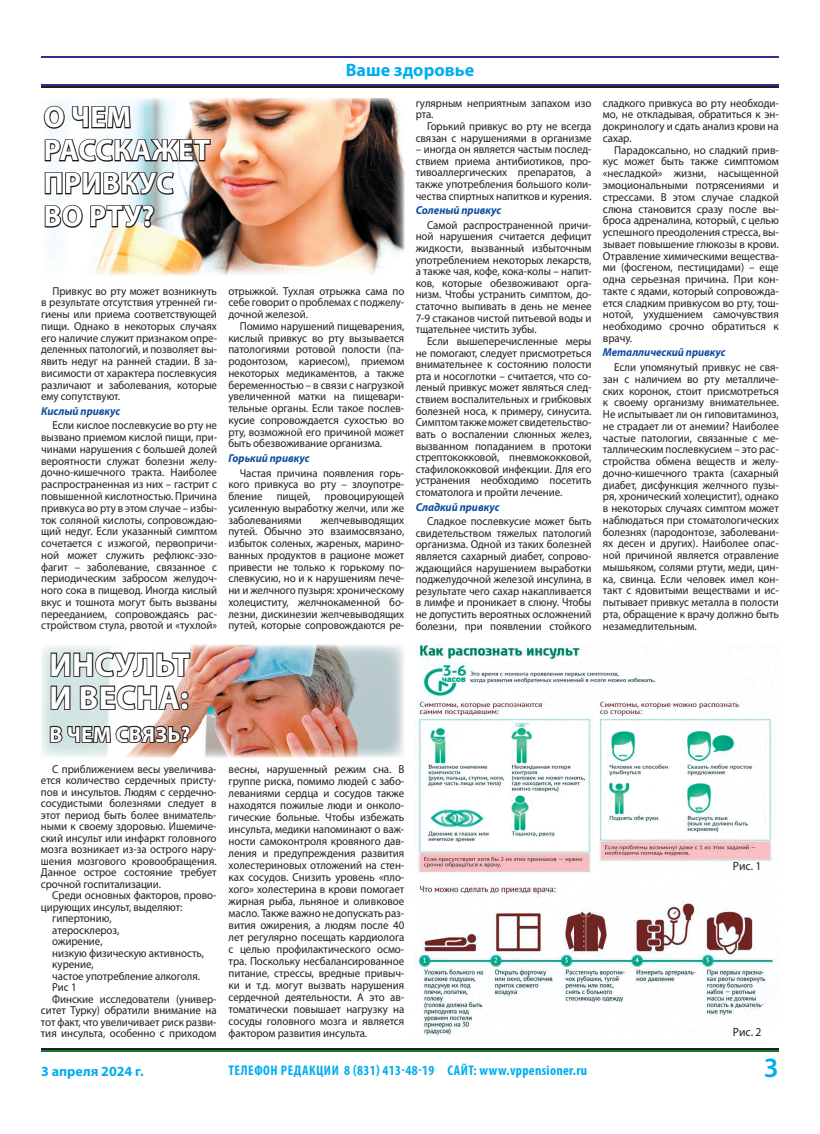
<style>
.page{position:relative;width:820px;height:1134px;background:#fff}
.page>*{position:absolute;margin:0;border:0;box-sizing:border-box;transform-origin:0 0}
.t1{font:700 33px/33px "Myriad Pro";letter-spacing:.02em;color:#fff}
.t2{font:700 30px/33px "Myriad Pro";letter-spacing:.02em;color:#fff}
.t3{font:600 28px "Myriad Pro";color:#00aeef}
.t4{font:700 22px "Myriad Pro";letter-spacing:.02em;color:#fff}
.t5{font:700 18px "Myriad Pro";color:#00aeef}
.t6{font:700 condensed 14px "Myriad Pro";letter-spacing:.04em;color:#00aeef}
.t7{font:700 14px "Myriad Pro";color:#00aeef}
.t8{font:12px "Myriad Pro";letter-spacing:-.01em;color:#231f20}
.t9{font:11.5px/11.8px "Myriad Pro";letter-spacing:-.005em;color:#231f20;text-align:justify;scale:.95 1}
.t10{font:11.5px/11.8px "Myriad Pro";letter-spacing:-.005em;color:#231f20;text-align:justify;scale:.96 1}
.t11{font:italic 700 11.5px "Myriad Pro";letter-spacing:-.005em;color:#0d4da1;scale:.95 1}
</style>
<div class="page">
<hr style="left:41px;top:1048px;width:737px;height:1px;background:#231f20">
<hr style="left:41px;top:1051px;width:737px;height:1px;background:#157a2f">
<hr style="left:41px;top:87px;width:737px;height:1px;background:#231f20">
<hr style="left:41px;top:85px;width:737px;height:1px;background:#2e3092">
<hr style="left:41px;top:57px;width:737px;height:1px;background:#2e3092">
<img style="left:48px;top:98px;width:356px;height:177px">
<img style="left:41px;top:645px;width:363px;height:112px">
<img style="left:415px;top:644px;width:361px;height:229px">
<img style="left:415px;top:884px;width:360px;height:151px">
<svg style="left:43px;top:105px;width:89px;height:25px"></svg>
<svg style="left:44px;top:137px;width:168px;height:26px"></svg>
<svg style="left:44px;top:170px;width:131px;height:26px"></svg>
<svg style="left:44px;top:203px;width:111px;height:26px"></svg>
<svg style="left:48px;top:645px;width:143px;height:99px"></svg>
<h2 class="t2" style="left:44px;top:100px;width:168px">О ЧЕМ<br>РАССКАЖЕТ<br>ПРИВКУС<br>ВО РТУ?</h2>
<p class="t9" style="left:41px;top:285px;width:187px;text-indent:11px">Привкус во рту может возникнуть в результате отсутствия утренней ги&shy;гиены или приема соответствующей пищи. Однако в некоторых случаях его наличие служит признаком опре&shy;деленных патологий, и позволяет вы&shy;явить недуг на ранней стадии. В за&shy;висимости от характера послевкусия различают и заболевания, которые ему сопутствуют.</p>
<p class="t11" style="left:41px;top:403px;width:85px">Кислый привкус</p>
<p class="t9" style="left:41px;top:419px;width:187px;text-indent:11px">Если кислое послевкусие во рту не вызвано приемом кислой пищи, при&shy;чинами нарушения с большей долей вероятности служат болезни желу&shy;дочно-кишечного тракта. Наиболее распространенная из них – гастрит с повышенной кислотностью. Причина привкуса во рту в этом случае – избы&shy;ток соляной кислоты, сопровождаю&shy;щий недуг. Если указанный симптом сочетается с изжогой, первопричи&shy;ной может служить рефлюкс-эзо&shy;фагит – заболевание, связанное с периодическим забросом желудоч&shy;ного сока в пищевод. Иногда кислый вкус и тошнота могут быть вызваны перееданием, сопровождаясь рас&shy;стройством стула, рвотой и «тухлой»</p>
<h1 class="t1" style="left:49px;top:647px;width:142px">ИНСУЛЬТ<br>И ВЕСНА:</h1>
<h3 class="t4" style="left:49px;top:720px;width:142px">В ЧЕМ СВЯЗЬ?</h3>
<p class="t9" style="left:41px;top:763px;width:186px;line-height:11.5px;text-indent:11px">С приближением весы увеличива&shy;ется количество сердечных присту&shy;пов и инсультов. Людям с сердечно&shy;сосудистыми болезнями следует в этот период быть более вниматель&shy;ными к своему здоровью. Ишемиче&shy;ский инсульт или инфаркт головного мозга возникает из-за острого нару&shy;шения мозгового кровообращения.<br>Данное острое состояние требует срочной госпитализации.</p>
<p class="t9" style="left:52px;top:889px;width:174px">Среди основных факторов, прово-</p>
<p class="t9" style="left:41px;top:901px;width:150px">цирующих инсульт, выделяют:</p>
<p class="t9" style="left:52px;top:912px;width:64px">гипертонию,</p>
<p class="t9" style="left:52px;top:924px;width:72px">атеросклероз,</p>
<p class="t9" style="left:52px;top:935px;width:54px">ожирение,</p>
<p class="t9" style="left:52px;top:947px;width:161px">низкую физическую активность,</p>
<p class="t9" style="left:52px;top:958px;width:45px">курение,</p>
<p class="t9" style="left:52px;top:970px;width:157px">частое употребление алкоголя.</p>
<p class="t9" style="left:52px;top:981px;width:27px">Рис 1</p>
<p class="t9" style="left:52px;top:993px;width:174px">Финские исследователи (универ-</p>
<p class="t9" style="left:41px;top:1004px;width:186px">ситет Турку) обратили внимание на</p>
<p class="t9" style="left:41px;top:1016px;width:186px">тот факт, что увеличивает риск разви-</p>
<p class="t9" style="left:41px;top:1027px;width:186px">тия инсульта, особенно с приходом</p>
<h3 class="t5" style="left:345px;top:58px;width:130px">Ваше здоровье</h3>
<p class="t9" style="left:228px;top:285px;width:187px">отрыжкой. Тухлая отрыжка сама по себе говорит о проблемах с поджелу&shy;дочной железой.</p>
<p class="t9" style="left:228px;top:320px;width:187px;text-indent:11px">Помимо нарушений пищеварения, кислый привкус во рту вызывается патологиями ротовой полости (па&shy;родонтозом, кариесом), приемом некоторых медикаментов, а также беременностью – в связи с нагрузкой увеличенной матки на пищевари&shy;тельные органы. Если такое послев&shy;кусие сопровождается сухостью во рту, возможной его причиной может быть обезвоживание организма.</p>
<p class="t11" style="left:228px;top:451px;width:87px">Горький привкус</p>
<p class="t9" style="left:228px;top:467px;width:187px;text-indent:11px">Частая причина появления горь&shy;кого привкуса во рту – злоупотре&shy;бление пищей, провоцирующей усиленную выработку желчи, или же заболеваниями</p>
<p class="t9" style="left:228px;top:514px;width:187px;text-indent:92px">желчевыводящих путей. Обычно это взаимосвязано, избыток соленых, жареных, марино&shy;ванных продуктов в рационе может привести не только к горькому по&shy;слевкусию, но и к нарушениям пече&shy;ни и желчного пузыря: хроническому холециститу, желчнокаменной бо&shy;лезни, дискинезии желчевыводящих путей, которые сопровождаются ре-</p>
<p class="t9" style="left:415px;top:97px;width:187px">гулярным неприятным запахом изо рта.</p>
<p class="t9" style="left:415px;top:120px;width:187px;text-align:right">Горький привкус во рту не всегда связан с нарушениями в организме</p>
<p class="t9" style="left:415px;top:143px;width:187px">– иногда он является частым послед&shy;ствием приема антибиотиков, про&shy;тивоаллергических препаратов, а также употребления большого коли&shy;чества спиртных напитков и курения.</p>
<p class="t11" style="left:415px;top:203px;width:92px">Соленый привкус</p>
<p class="t9" style="left:415px;top:219px;width:187px;text-indent:11px">Самой распространенной причи&shy;ной нарушения считается дефицит жидкости, вызванный избыточным употреблением некоторых лекарств, а также чая, кофе, кока-колы – напит&shy;ков, которые обезвоживают орга&shy;низм. Чтобы устранить симптом, до&shy;статочно выпивать в день не менее 7-9 стаканов чистой питьевой воды и тщательнее чистить зубы.</p>
<p class="t9" style="left:415px;top:335px;width:187px;text-indent:11px">Если вышеперечисленные меры не помогают, следует присмотреться внимательнее к состоянию полости рта и носоглотки – считается, что со&shy;леный привкус может являться след&shy;ствием воспалительных и грибковых болезней носа, к примеру, синусита.<br>Симптом также может свидетельство&shy;вать о воспалении слюнных желез, вызванном попаданием в протоки стрептококковой, пневмококковой, стафилококковой инфекции. Для его устранения необходимо посетить стоматолога и пройти лечение.</p>
<p class="t11" style="left:415px;top:499px;width:90px">Сладкий привкус</p>
<p class="t9" style="left:415px;top:515px;width:187px;text-indent:11px">Сладкое послевкусие может быть свидетельством тяжелых патологий организма. Одной из таких болезней является сахарный диабет, сопрово&shy;ждающийся нарушением выработки поджелудочной железой инсулина, в результате чего сахар накапливается в лимфе и проникает в слюну. Чтобы не допустить вероятных осложнений болезни, при появлении стойкого</p>
<p class="t9" style="left:602px;top:97px;width:187px">сладкого привкуса во рту необходи&shy;мо, не откладывая, обратиться к эн&shy;докринологу и сдать анализ крови на сахар.</p>
<p class="t10" style="left:602px;top:144px;width:185px;text-indent:11px">Парадоксально, но сладкий прив&shy;кус может быть также симптомом «несладкой» жизни, насыщенной эмоциональными потрясениями и стрессами. В этом случае сладкой слюна становится сразу после вы&shy;броса адреналина, который, с целью успешного преодоления стресса, вы&shy;зывает повышение глюкозы в крови.<br>Отравление химическими вещества&shy;ми (фосгеном, пестицидами) – еще одна серьезная причина. При кон&shy;такте с ядами, который сопровожда&shy;ется сладким привкусом во рту, тош&shy;нотой, ухудшением самочувствия необходимо срочно обратиться к врачу.</p>
<p class="t11" style="left:602px;top:345px;width:131px">Металлический привкус</p>
<p class="t9" style="left:602px;top:361px;width:187px;text-indent:11px">Если упомянутый привкус не свя&shy;зан с наличием во рту металличе&shy;ских коронок, стоит присмотреться к своему организму внимательнее.<br>Не испытывает ли он гиповитаминоз, не страдает ли от анемии? Наиболее частые патологии, связанные с ме&shy;таллическим послевкусием – это рас&shy;стройства обмена веществ и желу&shy;дочно-кишечного тракта (сахарный диабет, дисфункция желчного пузы&shy;ря, хронический холецистит), однако в некоторых случаях симптом может наблюдаться при стоматологических болезнях (пародонтозе, заболевани&shy;ях десен и других). Наиболее опас&shy;ной причиной является отравление мышьяком, солями ртути, меди, цин&shy;ка, свинца. Если человек имел кон&shy;такт с ядовитыми веществами и ис&shy;пытывает привкус металла в полости рта, обращение к врачу должно быть незамедлительным.</p>
<p class="t9" style="left:228px;top:762px;width:186px">весны, нарушенный режим сна. В группе риска, помимо людей с забо&shy;леваниями сердца и сосудов также находятся пожилые люди и онколо&shy;гические больные. Чтобы избежать инсульта, медики напоминают о важ&shy;ности самоконтроля кровяного дав&shy;ления и предупреждения развития холестериновых отложений на стен&shy;ках сосудов. Снизить уровень «пло&shy;хого» холестерина в крови помогает жирная рыба, льняное и оливковое масло. Также важно не допускать раз&shy;вития ожирения, а людям после 40 лет регулярно посещать кардиолога с целью профилактического осмо&shy;тра. Поскольку несбалансированное питание, стрессы, вредные привыч&shy;ки и т.д. могут вызвать нарушения сердечной деятельности. А это ав&shy;томатически повышает нагрузку на сосуды головного мозга и является фактором развития инсульта.</p>
<p class="t8" style="left:732px;top:859px;width:30px">Рис. 1</p>
<p class="t8" style="left:732px;top:1024px;width:30px">Рис. 2</p>
<p class="t7" style="left:41px;top:1062px;width:104px">3 апреля 2024 г.</p>
<p class="t6" style="left:228px;top:1061px;width:360px">ТЕЛЕФОН РЕДАКЦИИ 8 (831) 413-48-19 САЙТ: www.vppensioner.ru</p>
<h3 class="t3" style="left:763px;top:1050px;width:16px">3</h3>
</div>
